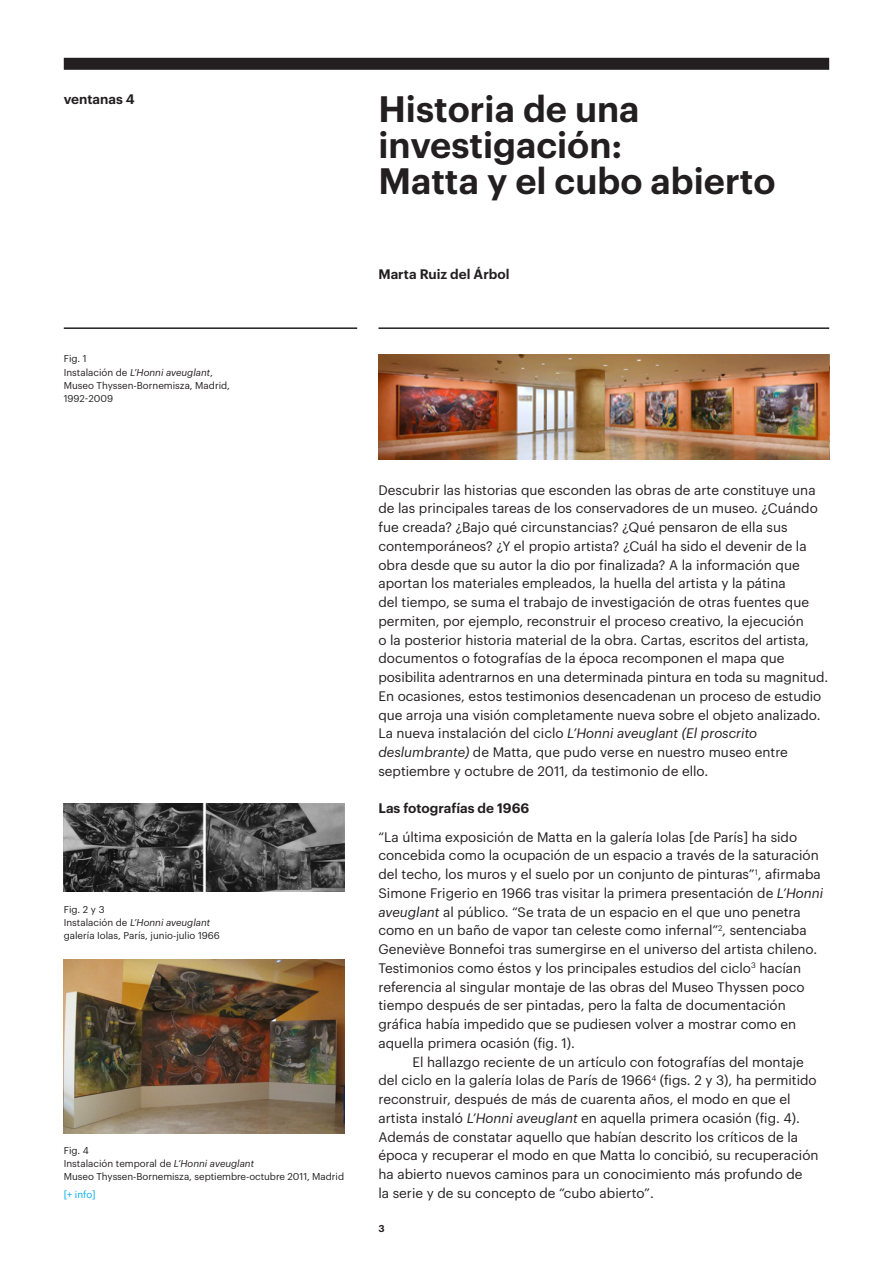
<style>
.page{position:relative;width:893px;height:1263px;background:#fff}
.page>*{position:absolute;margin:0;border:0;box-sizing:border-box;transform-origin:0 0}
.t1{font:600 36px/36px "Graphik";color:#231f20}
.t2{font:13.5px/18.8px "Graphik";color:#231f20}
.t3{font:600 13.5px "Graphik";color:#231f20}
.t4{font:9.75px/13.2px "Graphik";color:#231f20}
.t5{font:italic 9.75px "Graphik";color:#231f20}
.t6{font:9.75px "Graphik";color:#00aeef}
.t7{font:600 9.75px "Graphik";color:#231f20}
.s1{font-style:italic}
.s2{font-style:normal}
</style>
<div class="page">
<img style="left:378px;top:354px;width:451px;height:105px">
<div style="left:64px;top:58px;width:765px;height:12px;background:#231f20"></div>
<hr style="left:378px;top:327px;width:451px;height:2px;background:#231f20">
<hr style="left:64px;top:327px;width:293px;height:2px;background:#231f20">
<img style="left:64px;top:803px;width:280px;height:89px">
<img style="left:64px;top:959px;width:280px;height:174px">
<p class="t3" style="left:64px;top:89px;width:72px">ventanas 4</p>
<p class="t4" style="left:64px;top:351px;width:25px">Fig. 1</p>
<p class="t4" style="left:64px;top:365px;width:168px">Instalación de <span class="s1">L’Honni aveuglant</span>,<br>Museo Thyssen-Bornemisza, Madrid,<br>1992-2009</p>
<p class="t4" style="left:64px;top:901px;width:42px">Fig. 2 y 3</p>
<p class="t5" style="left:64px;top:915px;width:148px"><span class="s2">Instalación de</span> L’Honni aveuglant</p>
<p class="t4" style="left:64px;top:928px;width:158px">galería Iolas, París, junio-julio 1966</p>
<p class="t4" style="left:64px;top:1143px;width:27px">Fig. 4</p>
<p class="t4" style="left:64px;top:1156px;width:192px">Instalación temporal de <span class="s1">L’Honni aveuglant</span></p>
<p class="t4" style="left:64px;top:1169px;width:282px">Museo Thyssen-Bornemisza, septiembre-octubre 2011, Madrid</p>
<p class="t6" style="left:64px;top:1187px;width:33px">[+ info]</p>
<p class="t1" style="left:378px;top:88px;width:399px">Historia de una investigación:<br>Matta y el cubo abierto</p>
<p class="t3" style="left:378px;top:263px;width:133px">Marta Ruiz del Árbol</p>
<p class="t2" style="left:378px;top:479px;width:451px">Descubrir las historias que esconden las obras de arte constituye una de las principales tareas de los conservadores de un museo. ¿Cuándo fue creada? ¿Bajo qué circunstancias? ¿Qué pensaron de ella sus contemporáneos? ¿Y el propio artista? ¿Cuál ha sido el devenir de la obra desde que su autor la dio por finalizada? A la información que aportan los materiales empleados, la huella del artista y la pátina<br>del tiempo, se suma el trabajo de investigación de otras fuentes que permiten, por ejemplo, reconstruir el proceso creativo, la ejecución<br>o la posterior historia material de la obra. Cartas, escritos del artista, documentos o fotografías de la época recomponen el mapa que posibilita adentrarnos en una determinada pintura en toda su magnitud.<br>En ocasiones, estos testimonios desencadenan un proceso de estudio que arroja una visión completamente nueva sobre el objeto analizado.<br>La nueva instalación del ciclo <span class="s1">L’Honni aveuglant (El proscrito deslumbrante)</span> de Matta, que pudo verse en nuestro museo entre septiembre y octubre de 2011, da testimonio de ello.</p>
<p class="t3" style="left:378px;top:798px;width:152px">Las fotografías de 1966</p>
<p class="t2" style="left:378px;top:826px;width:446px">“La última exposición de Matta en la galería Iolas [de París] ha sido concebida como la ocupación de un espacio a través de la saturación del techo, los muros y el suelo por un conjunto de pinturas”<sup>1</sup>, afirmaba Simone Frigerio en 1966 tras visitar la primera presentación de <span class="s1">L’Honni aveuglant</span> al público. “Se trata de un espacio en el que uno penetra como en un baño de vapor tan celeste como infernal”<sup>2</sup>, sentenciaba Geneviève Bonnefoi tras sumergirse en el universo del artista chileno.<br>Testimonios como éstos y los principales estudios del ciclo<sup>3</sup> hacían referencia al singular montaje de las obras del Museo Thyssen poco tiempo después de ser pintadas, pero la falta de documentación gráfica había impedido que se pudiesen volver a mostrar como en aquella primera ocasión (fig. 1).</p>
<p class="t2" style="left:378px;top:1051px;width:442px;text-indent:34px">El hallazgo reciente de un artículo con fotografías del montaje del ciclo en la galería Iolas de París de 1966<sup>4</sup> (figs. 2 y 3), ha permitido reconstruir, después de más de cuarenta años, el modo en que el artista instaló <span class="s1">L’Honni aveuglant</span> en aquella primera ocasión (fig. 4).<br>Además de constatar aquello que habían descrito los críticos de la época y recuperar el modo en que Matta lo concibió, su recuperación ha abierto nuevos caminos para un conocimiento más profundo de<br>la serie y de su concepto de “cubo abierto”.</p>
<p class="t7" style="left:378px;top:1220px;width:8px">3</p>
</div>
